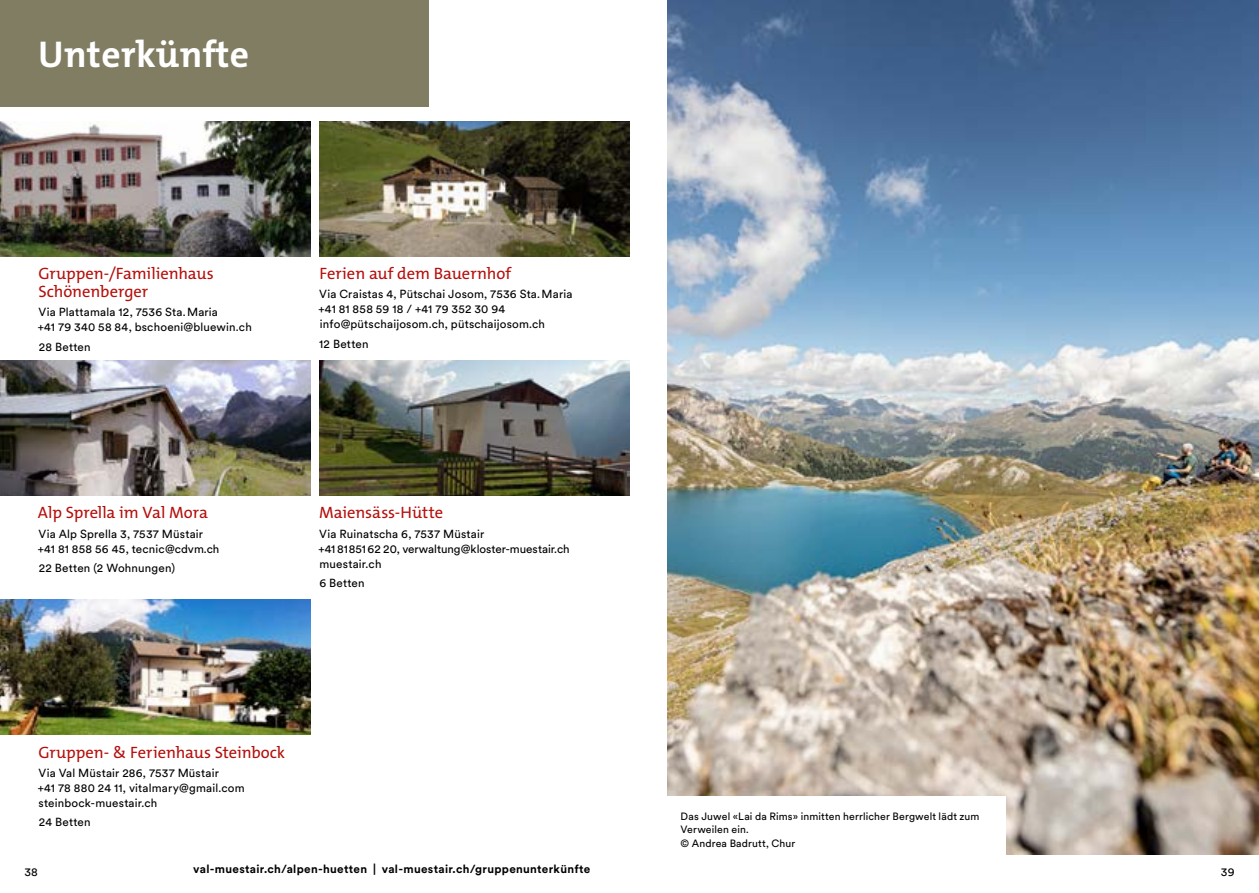
<style>
.page{position:relative;width:1259px;height:893px;background:#fff}
.page>*{position:absolute;margin:0;border:0;box-sizing:border-box;transform-origin:0 0}
.t1{font:700 37.5px "The Mix B W7";letter-spacing:.01em;color:#fff}
.t2{font:16.5px/18px "The Mix B W5 Plain";letter-spacing:-.005em;color:#b40f0b}
.t3{font:11.7px/15px "Circulargraubuenden";letter-spacing:.015em;color:#000}
.t4{font:700 11.7px "Circulargraubuenden";letter-spacing:.025em;color:#000}
.t5{font:10.5px/13.5px "Circulargraubuenden";letter-spacing:.015em;color:#000}
</style>
<div class="page">
<img style="left:0;top:600px;width:310px;height:135px">
<img style="left:319px;top:361px;width:310px;height:134px">
<img style="left:0;top:361px;width:310px;height:134px">
<img style="left:319px;top:122px;width:310px;height:134px">
<img style="left:0;top:122px;width:310px;height:134px">
<img style="left:668px;top:0;width:591px;height:855px">
<div style="left:0;top:0;width:428px;height:107px;background:#807d63"></div>
<div style="left:629px;top:797px;width:377px;height:75px;background:#fff"></div>
<h1 class="t1" style="left:38px;top:30px;width:212px">Unterkünfte</h1>
<h2 class="t2" style="left:38px;top:265px;width:177px">Gruppen-/Familienhaus<br>Schönenberger</h2>
<p class="t3" style="left:38px;top:304px;width:216px">Via Plattamala 12, 7536 Sta.Maria<br>+41 79 340 58 84, bschoeni@bluewin.ch</p>
<p class="t3" style="left:39px;top:339px;width:53px">28 Betten</p>
<h2 class="t2" style="left:38px;top:504px;width:172px">Alp Sprella im Val Mora</h2>
<p class="t3" style="left:38px;top:525px;width:183px">Via Alp Sprella 3, 7537 Müstair +41 81 858 56 45, tecnic@cdvm.ch</p>
<p class="t3" style="left:39px;top:560px;width:137px">22 Betten (2 Wohnungen)</p>
<h2 class="t2" style="left:319px;top:265px;width:193px">Ferien auf dem Bauernhof</h2>
<p class="t3" style="left:318px;top:286px;width:256px">Via Craistas 4, Pütschai Josom, 7536 Sta.Maria +41 81 858 59 18 / +41 79 352 30 94 info@pütschaijosom.ch, pütschaijosom.ch</p>
<p class="t3" style="left:319px;top:336px;width:51px">12 Betten</p>
<h2 class="t2" style="left:319px;top:504px;width:125px">Maiensäss-Hütte</h2>
<p class="t3" style="left:318px;top:525px;width:253px">Via Ruinatscha 6, 7537 Müstair<br>+41 81 851 62 20, verwaltung@kloster-muestair.ch muestair.ch</p>
<p class="t3" style="left:319px;top:575px;width:47px">6 Betten</p>
<h2 class="t2" style="left:39px;top:743px;width:248px">Gruppen- &amp; Ferienhaus Steinbock</h2>
<p class="t3" style="left:38px;top:765px;width:209px">Via Val Müstair 286, 7537 Müstair<br>+41 78 880 24 11, vitalmary@gmail.com steinbock-muestair.ch</p>
<p class="t3" style="left:39px;top:814px;width:53px">24 Betten</p>
<p class="t5" style="left:680px;top:809px;width:300px">Das Juwel «Lai da Rims» inmitten herrlicher Bergwelt lädt zum<br>Verweilen ein.<br>© Andrea Badrutt, Chur</p>
<p class="t4" style="left:193px;top:861px;width:399px">val-muestair.ch/alpen-huetten | val-muestair.ch/gruppenunterkünfte</p>
<p class="t3" style="left:24px;top:864px;width:15px">38</p>
<p class="t3" style="left:1221px;top:864px;width:15px">39</p>
</div>
